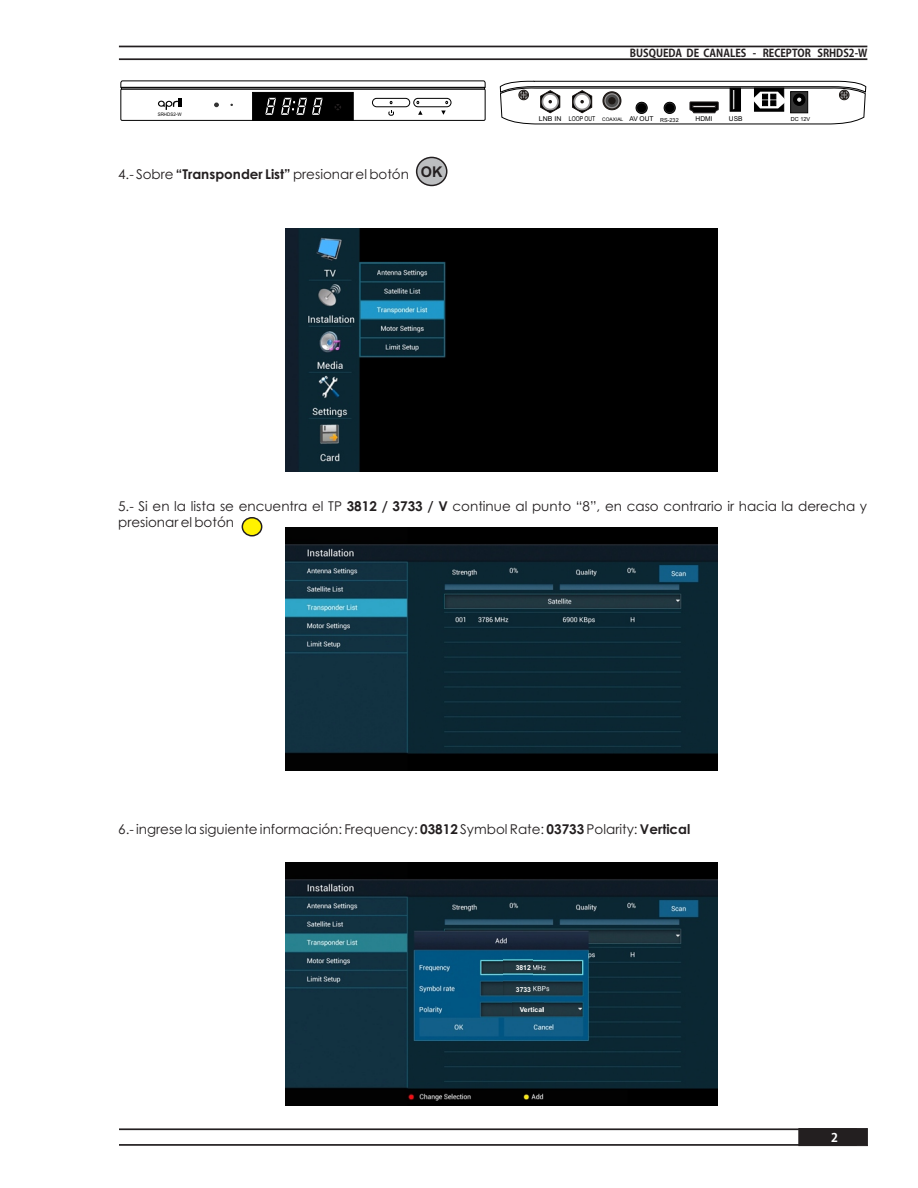
<style>
.page{position:relative;width:918px;height:1188px;background:#fff}
.page>*{position:absolute;margin:0;border:0;box-sizing:border-box;transform-origin:0 0}
.t1{font:700 14.85px "Arial";color:#231f20}
.t2{font:13.5px/16px "Century Gothic";color:#231f20}
.t3{font:700 12px "Koz Go Pro";color:#fff}
.t4{font:700 10.8px "Koz Go Pro";color:#231f20;scale:.93 1}
.t5{font:700 6.9px "Arial";color:#fff}
.t6{font:6.6px "Arial";color:#000;scale:.77 1}
.t7{font:6.6px "Arial";color:#000}
.t8{font:6.6px "Arial";color:#000;scale:1.05 1}
.t9{font:5.55px "Arial";color:#000}
.t10{font:4.8px "Arial";color:#000;scale:.93 1}
.s1{font-weight:700}
.s2{font-size:4.8px}
</style>
<div class="page">
<svg style="left:799px;top:1128px;width:69px;height:18px"></svg>
<hr style="left:119px;top:1144px;width:738px;height:2px;background:#231f20">
<hr style="left:119px;top:1128px;width:738px;height:2px;background:#231f20">
<hr style="left:119px;top:46px;width:748px;height:1px;background:#231f20">
<hr style="left:119px;top:58px;width:748px;height:2px;background:#231f20">
<svg style="left:120px;top:80px;width:366px;height:41px"></svg>
<svg style="left:500px;top:81px;width:367px;height:44px"></svg>
<svg style="left:242px;top:517px;width:20px;height:20px"></svg>
<div style="left:416px;top:157px;width:31px;height:29px;background:#bcbec0;border:1px solid #231f20;border-radius:50%"></div>
<img style="left:286px;top:229px;width:432px;height:243px">
<img style="left:286px;top:528px;width:432px;height:243px">
<img style="left:286px;top:863px;width:432px;height:243px">
<img style="left:504px;top:953px;width:29px;height:47px">
<img style="left:513px;top:1000px;width:30px;height:15px">
<p class="t10" style="left:158px;top:113px;width:27px">SRHDS2-W</p>
<p class="t2" style="left:118px;top:167px;width:292px">4.- Sobre <span class="s1">“Transponder List”</span> presionar el botón</p>
<p class="t1" style="left:421px;top:166px;width:23px">OK</p>
<p class="t4" style="left:630px;top:47px;width:257px">BUSQUEDA DE CANALES - RECEPTOR SRHDS2-W</p>
<p class="t8" style="left:539px;top:116px;width:23px">LNB IN</p>
<p class="t6" style="left:569px;top:116px;width:144px">LOOP OUT <span class="s2">COAXIAL</span> AV OUT <sub>RS-232</sub></p>
<p class="t7" style="left:696px;top:116px;width:19px">HDMI</p>
<p class="t7" style="left:729px;top:116px;width:15px">USB</p>
<p class="t9" style="left:791px;top:117px;width:21px">DC 12V</p>
<p class="t2" style="left:118px;top:499px;width:751px">5.- Si en la lista se encuentra el TP <span class="s1">3812 / 3733 / V</span> continue al punto “8”, en caso contrario ir hacia la derecha y presionar el botón</p>
<p class="t2" style="left:118px;top:822px;width:574px">6.- ingrese la siguiente información: Frequency: <span class="s1">03812</span> Symbol Rate: <span class="s1">03733</span> Polarity: <span class="s1">Vertical</span></p>
<p class="t5" style="left:516px;top:965px;width:17px">3812</p>
<p class="t5" style="left:516px;top:987px;width:17px">3733</p>
<p class="t5" style="left:520px;top:1007px;width:26px">Vertical</p>
<p class="t3" style="left:831px;top:1131px;width:8px">2</p>
</div>
